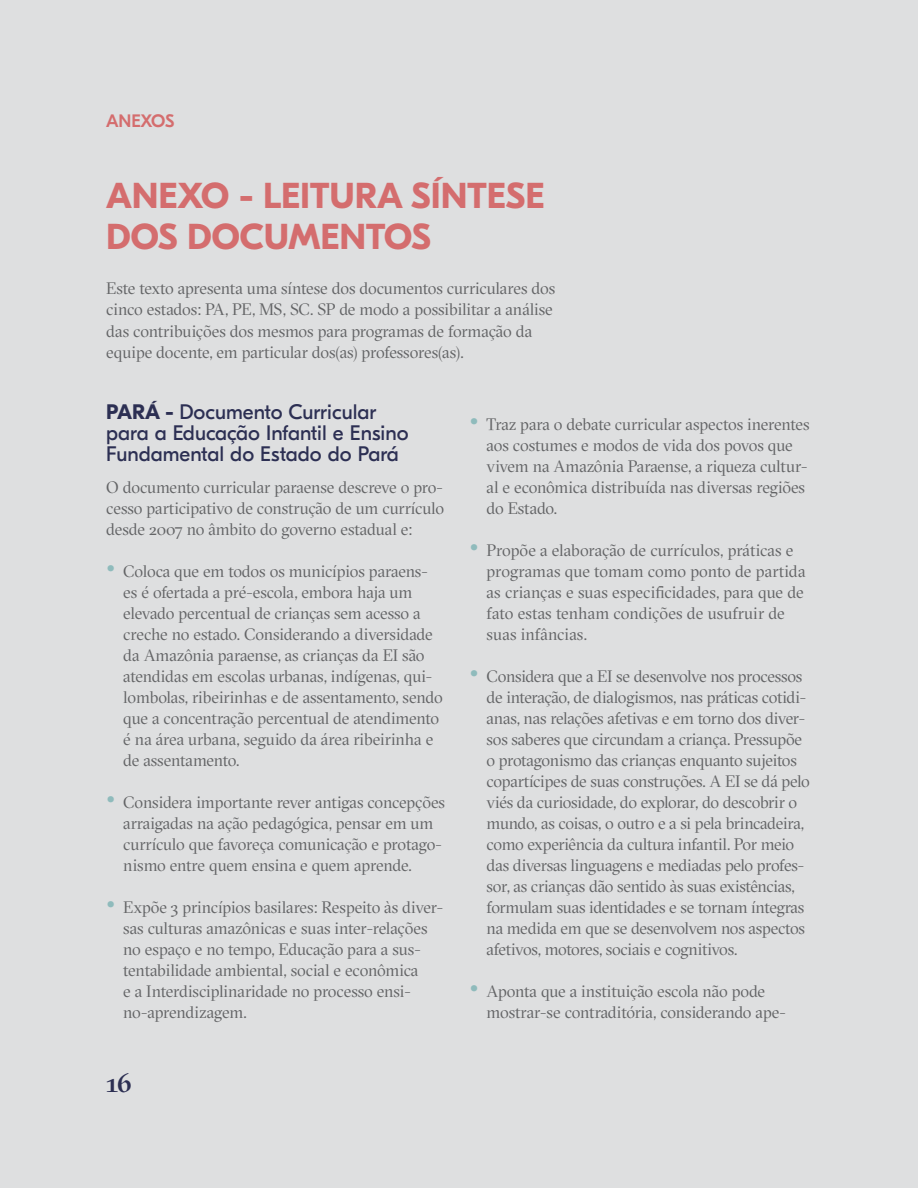
<style>
.page{position:relative;width:918px;height:1188px;background:#dedfe0}
.page>*{position:absolute;margin:0;border:0;box-sizing:border-box;transform-origin:0 0}
.t1{font:700 36px/41.4px "GT Eesti Pro Display";color:#d46d6e}
.t2{font:500 27px "GT Sectra Fine";color:#2c2f53}
.t3{font:21px/21px "GT Eesti Pro Display";color:#2c2f53}
.t4{font:500 18px "GT Eesti Pro Display";letter-spacing:-.015em;color:#d46d6e}
.t5{font:16.5px/21px "GT Sectra Fine";letter-spacing:-.01em;color:#636466}
.s1{font-weight:700}
.s2{font-family:"GT Eesti Pro Display";font-weight:700;font-size:24px;color:#8fbbbc}
</style>
<div class="page">
<p class="t4" style="left:106px;top:111px;width:70px">ANEXOS</p>
<h1 class="t1" style="left:106px;top:175px;width:440px">ANEXO - LEITURA SÍNTESE<br>DOS DOCUMENTOS</h1>
<p class="t5" style="left:106px;top:278px;width:450px">Este texto apresenta uma síntese dos documentos curriculares dos cinco estados: PA, PE, MS, SC. SP de modo a possibilitar a análise das contribuições dos mesmos para programas de formação da equipe docente, em particular dos(as) professores(as).</p>
<p class="t3" style="left:106px;top:402px;width:304px"><span class="s1">PARÁ -</span> Documento Curricular para a Educação Infantil e Ensino<br>Fundamental do Estado do Pará</p>
<p class="t5" style="left:106px;top:477px;width:339px;text-align:justify">O documento curricular paraense descreve o pro&shy;cesso participativo de construção de um currículo desde 2007 no âmbito do governo estadual e:</p>
<p class="t5" style="left:123px;top:561px;width:321px;text-indent:-17px"><span class="s2">•</span> Coloca que em todos os municípios paraens&shy;es é ofertada a pré-escola, embora haja um elevado percentual de crianças sem acesso a creche no estado. Considerando a diversidade da Amazônia paraense, as crianças da EI são atendidas em escolas urbanas, indígenas, qui&shy;lombolas, ribeirinhas e de assentamento, sendo que a concentração percentual de atendimento é na área urbana, seguido da área ribeirinha e de assentamento.</p>
<p class="t5" style="left:123px;top:792px;width:323px;text-indent:-17px"><span class="s2">•</span> Considera importante rever antigas concepções arraigadas na ação pedagógica, pensar em um currículo que favoreça comunicação e protago&shy;nismo entre quem ensina e quem aprende.</p>
<p class="t5" style="left:123px;top:897px;width:321px;text-indent:-17px"><span class="s2">•</span> Expõe 3 princípios basilares: Respeito às diver&shy;sas culturas amazônicas e suas inter-relações no espaço e no tempo, Educação para a sus&shy;tentabilidade ambiental, social e econômica<br>e a Interdisciplinaridade no processo ensi&shy;no-aprendizagem.</p>
<h2 class="t2" style="left:106px;top:1065px;width:27px">16</h2>
<p class="t5" style="left:487px;top:414px;width:325px;text-indent:-17px"><span class="s2">•</span> Traz para o debate curricular aspectos inerentes aos costumes e modos de vida dos povos que vivem na Amazônia Paraense, a riqueza cultur&shy;al e econômica distribuída nas diversas regiões do Estado.</p>
<p class="t5" style="left:487px;top:540px;width:320px;text-indent:-17px"><span class="s2">•</span> Propõe a elaboração de currículos, práticas e programas que tomam como ponto de partida as crianças e suas especificidades, para que de fato estas tenham condições de usufruir de suas infâncias.</p>
<p class="t5" style="left:487px;top:666px;width:325px;text-indent:-17px"><span class="s2">•</span> Considera que a EI se desenvolve nos processos de interação, de dialogismos, nas práticas cotidi&shy;anas, nas relações afetivas e em torno dos diver&shy;sos saberes que circundam a criança. Pressupõe o protagonismo das crianças enquanto sujeitos copartícipes de suas construções. A EI se dá pelo viés da curiosidade, do explorar, do descobrir o mundo, as coisas, o outro e a si pela brincadeira, como experiência da cultura infantil. Por meio das diversas linguagens e mediadas pelo profes&shy;sor, as crianças dão sentido às suas existências, formulam suas identidades e se tornam íntegras na medida em que se desenvolvem nos aspectos afetivos, motores, sociais e cognitivos.</p>
<p class="t5" style="left:487px;top:981px;width:301px;text-indent:-17px"><span class="s2">•</span> Aponta que a instituição escola não pode mostrar-se contraditória, considerando ape-</p>
</div>
